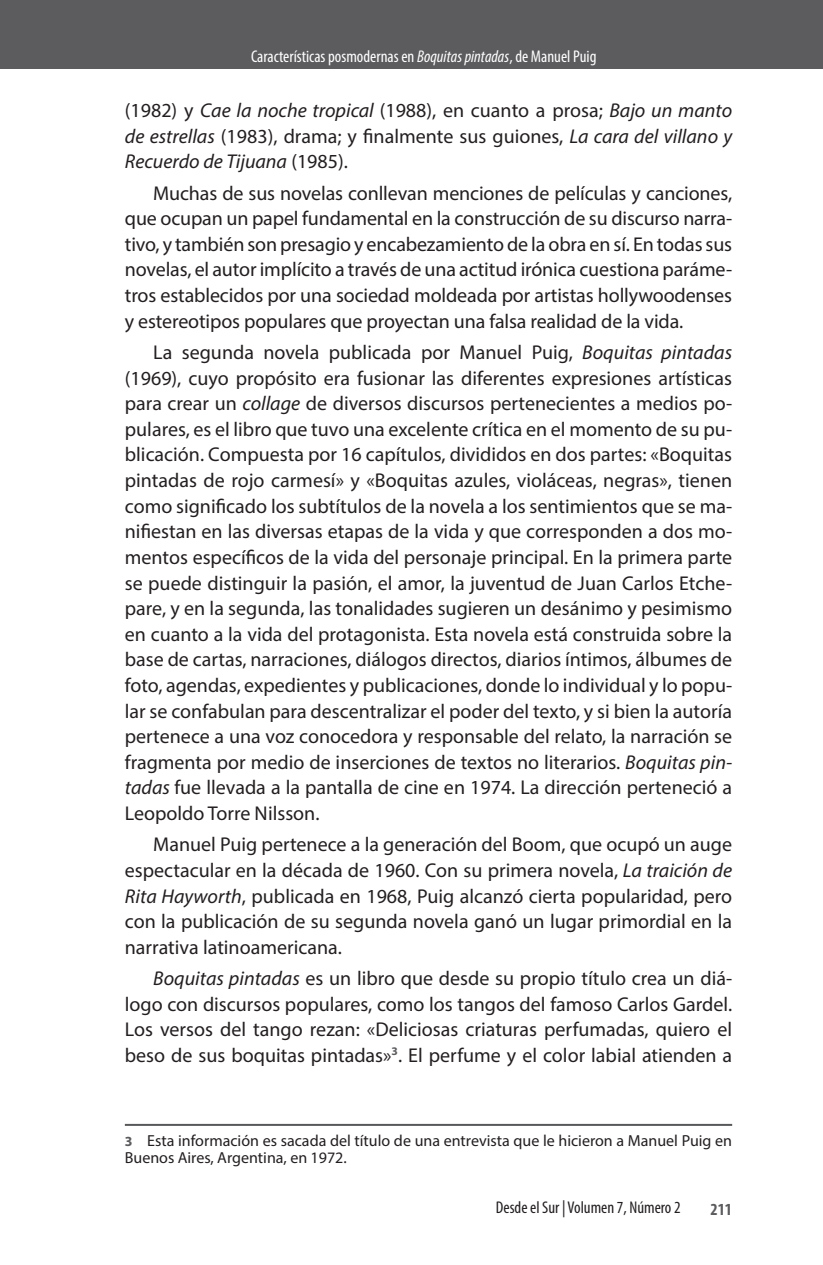
<style>
.page{position:relative;width:823px;height:1265px;background:#fff}
.page>*{position:absolute;margin:0;border:0;box-sizing:border-box;transform-origin:0 0}
.PARRAFOS{font:20px/25.6px "Myriad Pro";color:#231f20;text-align:justify}
.t1{font:italic 20px/25.6px "Myriad Pro";color:#231f20;text-align:justify}
.PARRAFOS-2{font:condensed 17px "Myriad Pro";color:#fff}
.t2{font:condensed 17px "Myriad Pro";color:#231f20}
.t3{font:700 condensed 17px "Myriad Pro";color:#5c5c5f}
.NOTA_AL_PIE_SIN_RAYA{font:16px/17px "Myriad Pro";color:#231f20}
.s1{font-style:italic}
.s2{font-style:normal}
.s3{font-weight:700;font-size:14px;color:#5c5c5f}
</style>
<div class="page">
<div style="left:0;top:0;width:822px;height:68px;background:#5c5c5f"></div>
<hr style="left:125px;top:1123px;width:606px;height:2px;background:#57585a">
<p class="PARRAFOS-2" style="left:251px;top:46px;width:347px">Características posmodernas en <span class="s1">Boquitas pintadas</span>, de Manuel Puig</p>
<p class="t1" style="left:125px;top:97px;width:608px"><span class="s2">(1982) y</span> Cae la noche tropical <span class="s2">(1988), en cuanto a prosa;</span> Bajo un manto de estrellas <span class="s2">(1983), drama; y finalmente sus guiones,</span> La cara del villano y Recuerdo de Tijuana <span class="s2">(1985).</span></p>
<p class="PARRAFOS" style="left:125px;top:180px;width:608px;text-indent:28px">Muchas de sus novelas conllevan menciones de películas y canciones, que ocupan un papel fundamental en la construcción de su discurso narra&shy;tivo, y también son presagio y encabezamiento de la obra en sí. En todas sus novelas, el autor implícito a través de una actitud irónica cuestiona paráme&shy;tros establecidos por una sociedad moldeada por artistas hollywoodenses y estereotipos populares que proyectan una falsa realidad de la vida.</p>
<p class="PARRAFOS" style="left:125px;top:339px;width:608px;text-indent:28px">La segunda novela publicada por Manuel Puig, <span class="s1">Boquitas pintadas </span>(1969), cuyo propósito era fusionar las diferentes expresiones artísticas para crear un <span class="s1">collage</span> de diversos discursos pertenecientes a medios po&shy;pulares, es el libro que tuvo una excelente crítica en el momento de su pu&shy;blicación. Compuesta por 16 capítulos, divididos en dos partes: «Boquitas pintadas de rojo carmesí» y «Boquitas azules, violáceas, negras», tienen como significado los subtítulos de la novela a los sentimientos que se ma&shy;nifiestan en las diversas etapas de la vida y que corresponden a dos mo&shy;mentos específicos de la vida del personaje principal. En la primera parte se puede distinguir la pasión, el amor, la juventud de Juan Carlos Etche&shy;pare, y en la segunda, las tonalidades sugieren un desánimo y pesimismo en cuanto a la vida del protagonista. Esta novela está construida sobre la base de cartas, narraciones, diálogos directos, diarios íntimos, álbumes de foto, agendas, expedientes y publicaciones, donde lo individual y lo popu&shy;lar se confabulan para descentralizar el poder del texto, y si bien la autoría pertenece a una voz conocedora y responsable del relato, la narración se fragmenta por medio de inserciones de textos no literarios. <span class="s1">Boquitas pin&shy;tadas</span> fue llevada a la pantalla de cine en 1974. La dirección perteneció a Leopoldo Torre Nilsson.</p>
<p class="PARRAFOS" style="left:125px;top:831px;width:608px;text-indent:28px">Manuel Puig pertenece a la generación del Boom, que ocupó un auge espectacular en la década de 1960. Con su primera novela, <span class="s1">La traición de Rita Hayworth</span>, publicada en 1968, Puig alcanzó cierta popularidad, pero con la publicación de su segunda novela ganó un lugar primordial en la narrativa latinoamericana.</p>
<p class="PARRAFOS" style="left:125px;top:965px;width:608px;text-indent:28px"><span class="s1">Boquitas pintadas</span> es un libro que desde su propio título crea un diá&shy;logo con discursos populares, como los tangos del famoso Carlos Gardel.<br>Los versos del tango rezan: «Deliciosas criaturas perfumadas, quiero el beso de sus boquitas pintadas»<sup>3</sup>. El perfume y el color labial atienden a</p>
<p class="NOTA_AL_PIE_SIN_RAYA" style="left:125px;top:1131px;width:608px"><span class="s3">3</span> Esta información es sacada del título de una entrevista que le hicieron a Manuel Puig en<br>Buenos Aires, Argentina, en 1972.</p>
<p class="t2" style="left:495px;top:1196px;width:186px">Desde el Sur | Volumen 7, Número 2</p>
<p class="t3" style="left:710px;top:1198px;width:23px">211</p>
</div>
